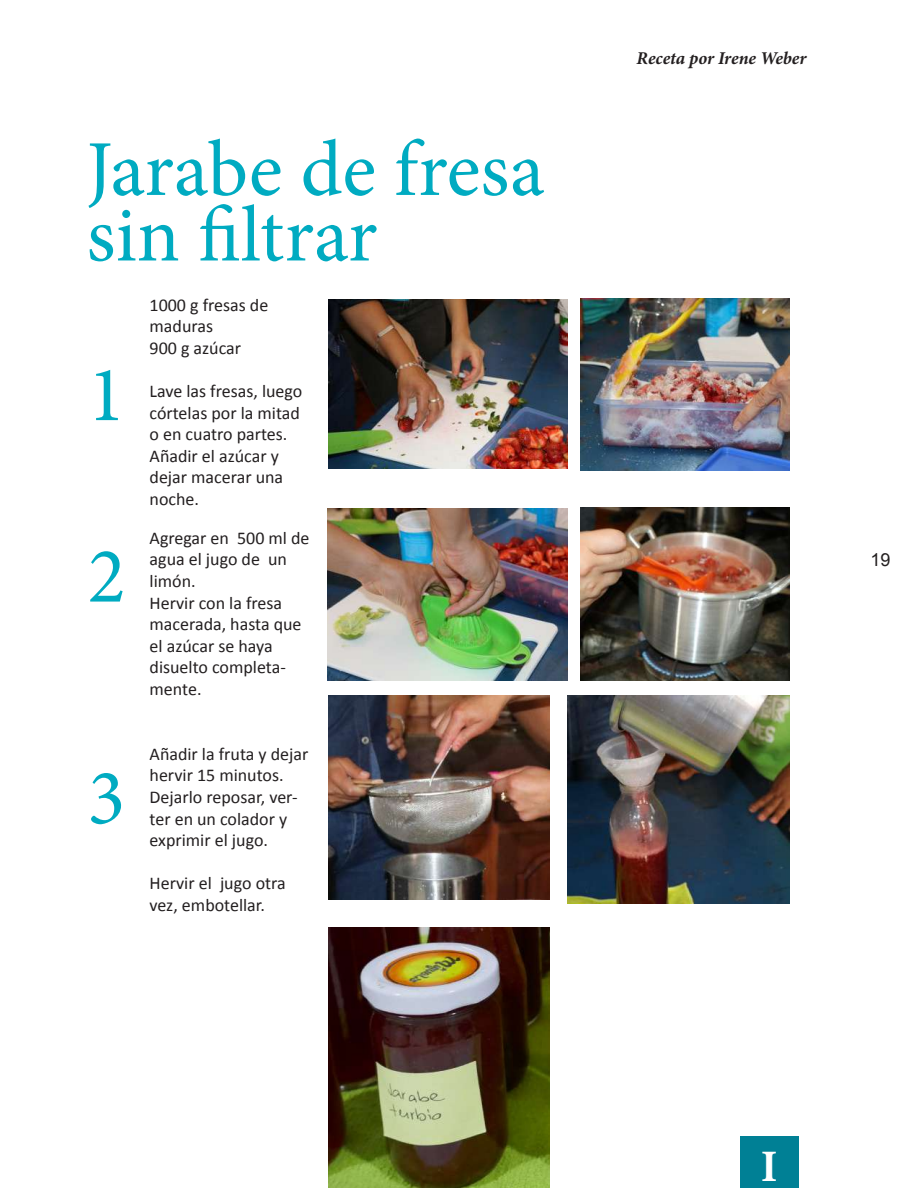
<style>
.page{position:relative;width:918px;height:1188px;background:#fff}
.page>*{position:absolute;margin:0;border:0;box-sizing:border-box;transform-origin:0 0}
.t1{font:79.2px/65.6px "Minion Pro";color:#00abc1}
.t2{font:700 45px "Minion Pro";color:#fff}
.t3{font:18px/21.6px "Calibri";color:#231f20}
.t4{font:italic 700 18px "Minion Pro";letter-spacing:-.005em;color:#231f20}
.t5{font:18px "Arial";color:#231f20}
</style>
<div class="page">
<img style="left:328px;top:696px;width:222px;height:203px">
<img style="left:328px;top:300px;width:240px;height:168px">
<img style="left:580px;top:298px;width:210px;height:172px">
<img style="left:580px;top:507px;width:210px;height:174px">
<img style="left:328px;top:509px;width:240px;height:172px">
<img style="left:568px;top:696px;width:222px;height:207px">
<img style="left:329px;top:928px;width:221px;height:260px">
<div style="left:740px;top:1136px;width:58px;height:52px;background:#008095"></div>
<h1 class="t1" style="left:86px;top:137px;width:460px">Jarabe de fresa sin filtrar</h1>
<h1 class="t1" style="left:87px;top:362px;width:40px">1</h1>
<h1 class="t1" style="left:88px;top:544px;width:40px">2</h1>
<h1 class="t1" style="left:87px;top:766px;width:40px">3</h1>
<p class="t3" style="left:150px;top:293px;width:120px">1000 g fresas de maduras<br>900 g azúcar</p>
<p class="t3" style="left:150px;top:380px;width:154px">Lave las fresas, luego córtelas por la mitad o en cuatro partes.<br>Añadir el azúcar y dejar macerar una noche.</p>
<p class="t3" style="left:150px;top:527px;width:161px">Agregar en 500 ml de agua el jugo de un limón.<br>Hervir con la fresa macerada, hasta que el azúcar se haya disuelto completa&shy;mente.</p>
<p class="t3" style="left:150px;top:743px;width:160px">Añadir la fruta y dejar hervir 15 minutos.<br>Dejarlo reposar, ver&shy;ter en un colador y exprimir el jugo.</p>
<p class="t3" style="left:150px;top:872px;width:138px">Hervir el jugo otra vez, embotellar.</p>
<p class="t4" style="left:637px;top:45px;width:171px">Receta por Irene Weber</p>
<p class="t5" style="left:870px;top:547px;width:22px">19</p>
<h2 class="t2" style="left:761px;top:1135px;width:19px">I</h2>
</div>
